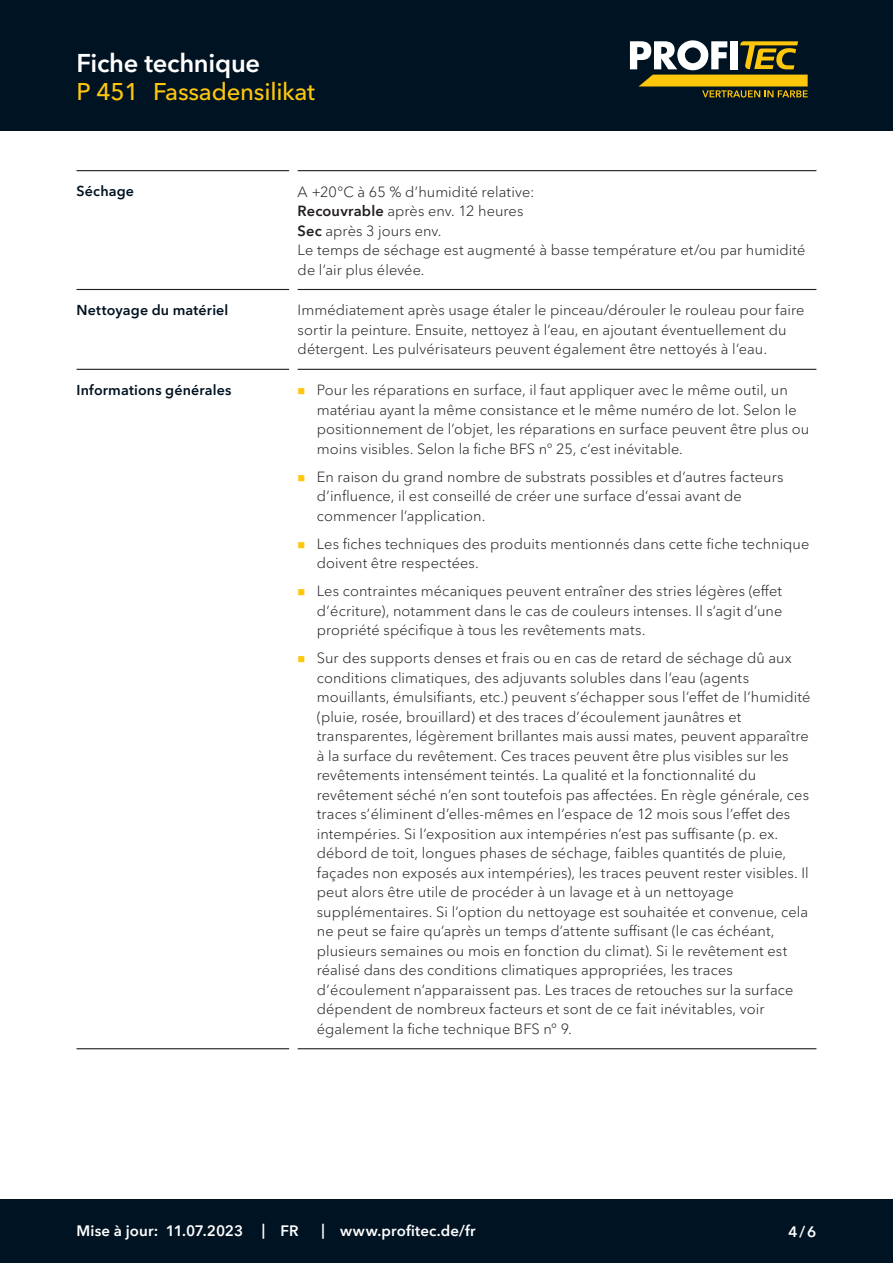
<style>
.page{position:relative;width:893px;height:1263px;background:#fff}
.page>*{position:absolute;margin:0;border:0;box-sizing:border-box;transform-origin:0 0}
.CB_AF_Kopf_TM{font:600 25.5px "Avenir Next Cyr";letter-spacing:-.01em;color:#fff}
.CB_AF_Kopf_Produktna{font:500 24px "Avenir Next Cyr";letter-spacing:-.01em;color:#fec70c}
.CB_AF_Fuss_Stand_lin{font:600 15px "Avenir Next Cyr";letter-spacing:.01em;color:#fff}
.CB_AF_Text_Standard{font:300 14.7px/19.5px "Avenir Next Cyr";letter-spacing:.005em;color:#231f20}
.CB_AF_Abschnitt_Uebe{font:600 14.25px "Avenir Next Cyr";letter-spacing:.01em;color:#001322}
.s1{font-weight:600}
</style>
<div class="page">
<div style="left:0;top:0;width:893px;height:131px;background:#001322"></div>
<div style="left:0;top:1199px;width:893px;height:64px;background:#001322"></div>
<svg style="left:630px;top:40px;width:178px;height:58px"></svg>
<hr style="left:77px;top:170px;width:212px;height:1px;background:#231f20">
<hr style="left:298px;top:170px;width:518px;height:1px;background:#231f20">
<hr style="left:77px;top:289px;width:212px;height:1px;background:#231f20">
<hr style="left:298px;top:289px;width:518px;height:1px;background:#231f20">
<hr style="left:77px;top:369px;width:212px;height:1px;background:#231f20">
<hr style="left:298px;top:369px;width:518px;height:1px;background:#231f20">
<hr style="left:77px;top:1048px;width:212px;height:1px;background:#231f20">
<hr style="left:298px;top:1048px;width:518px;height:1px;background:#231f20">
<p class="CB_AF_Kopf_TM" style="left:77px;top:47px;width:185px">Fiche technique</p>
<p class="CB_AF_Kopf_Produktna" style="left:77px;top:78px;width:64px">P 451</p>
<p class="CB_AF_Kopf_Produktna" style="left:153px;top:78px;width:163px">Fassadensilikat</p>
<p class="CB_AF_Abschnitt_Uebe" style="left:77px;top:183px;width:59px">Séchage</p>
<p class="CB_AF_Text_Standard" style="left:298px;top:182px;width:509px">A +20°C à 65 % d’humidité relative:<br><span class="s1">Recouvrable</span> après env. 12 heures<br><span class="s1">Sec</span> après 3 jours env.<br>Le temps de séchage est augmenté à basse température et/ou par humidité de l’air plus élevée.</p>
<p class="CB_AF_Abschnitt_Uebe" style="left:77px;top:301px;width:153px">Nettoyage du matériel</p>
<p class="CB_AF_Text_Standard" style="left:298px;top:301px;width:508px">Immédiatement après usage étaler le pinceau/dérouler le rouleau pour faire sortir la peinture. Ensuite, nettoyez à l’eau, en ajoutant éventuellement du détergent. Les pulvérisateurs peuvent également être nettoyés à l’eau.</p>
<p class="CB_AF_Abschnitt_Uebe" style="left:77px;top:381px;width:157px">Informations générales</p>
<p class="CB_AF_Text_Standard" style="left:317px;top:380px;width:494px">Pour les réparations en surface, il faut appliquer avec le même outil, un matériau ayant la même consistance et le même numéro de lot. Selon le positionnement de l’objet, les réparations en surface peuvent être plus ou moins visibles. Selon la fiche BFS n° 25, c’est inévitable.</p>
<p class="CB_AF_Text_Standard" style="left:317px;top:467px;width:468px">En raison du grand nombre de substrats possibles et d’autres facteurs d’influence, il est conseillé de créer une surface d’essai avant de commencer l’application.</p>
<p class="CB_AF_Text_Standard" style="left:317px;top:534px;width:494px">Les fiches techniques des produits mentionnés dans cette fiche technique doivent être respectées.</p>
<p class="CB_AF_Text_Standard" style="left:317px;top:581px;width:467px;text-align:justify">Les contraintes mécaniques peuvent entraîner des stries légères (effet d’écriture), notamment dans le cas de couleurs intenses. Il s’agit d’une propriété spécifique à tous les revêtements mats.</p>
<p class="CB_AF_Text_Standard" style="left:317px;top:648px;width:495px">Sur des supports denses et frais ou en cas de retard de séchage dû aux conditions climatiques, des adjuvants solubles dans l’eau (agents mouillants, émulsifiants, etc.) peuvent s’échapper sous l’effet de l’humidité (pluie, rosée, brouillard) et des traces d’écoulement jaunâtres et transparentes, légèrement brillantes mais aussi mates, peuvent apparaître à la surface du revêtement. Ces traces peuvent être plus visibles sur les revêtements intensément teintés. La qualité et la fonctionnalité du revêtement séché n’en sont toutefois pas affectées. En règle générale, ces traces s’éliminent d’elles-mêmes en l’espace de 12 mois sous l’effet des intempéries. Si l’exposition aux intempéries n’est pas suffisante (p. ex. débord de toit, longues phases de séchage, faibles quantités de pluie, façades non exposés aux intempéries), les traces peuvent rester visibles. Il peut alors être utile de procéder à un lavage et à un nettoyage supplémentaires. Si l’option du nettoyage est souhaitée et convenue, cela ne peut se faire qu’après un temps d’attente suffisant (le cas échéant, plusieurs semaines ou mois en fonction du climat). Si le revêtement est réalisé dans des conditions climatiques appropriées, les traces d’écoulement n’apparaissent pas. Les traces de retouches sur la surface dépendent de nombreux facteurs et sont de ce fait inévitables, voir également la fiche technique BFS n° 9.</p>
<p class="CB_AF_Fuss_Stand_lin" style="left:77px;top:1222px;width:83px">Mise à jour:</p>
<p class="CB_AF_Fuss_Stand_lin" style="left:166px;top:1222px;width:79px">11.07.2023</p>
<p class="CB_AF_Fuss_Stand_lin" style="left:262px;top:1221px;width:5px">|</p>
<p class="CB_AF_Fuss_Stand_lin" style="left:281px;top:1222px;width:20px">FR</p>
<p class="CB_AF_Fuss_Stand_lin" style="left:321px;top:1221px;width:5px">|</p>
<p class="CB_AF_Fuss_Stand_lin" style="left:340px;top:1222px;width:137px">www.profitec.de/fr</p>
<p class="CB_AF_Fuss_Stand_lin" style="left:788px;top:1222px;width:29px">4/6</p>
</div>
